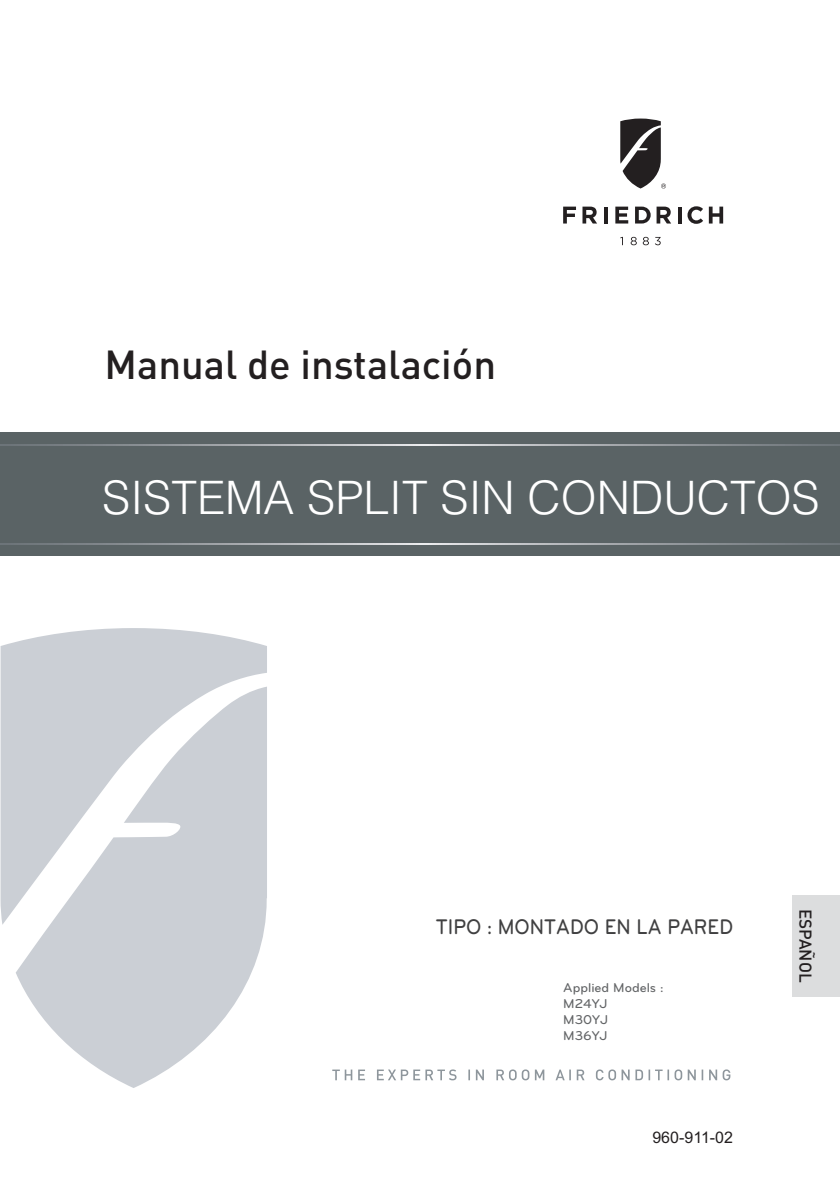
<style>
.page{position:relative;width:840px;height:1191px;background:#fff}
.page>*{position:absolute;margin:0;border:0;box-sizing:border-box;transform-origin:0 0}
.t1{font:300 46px "Helvetica";color:#fff}
.t2{font:500 40px "DIN";color:#231f20}
.t3{font:500 22px "Bryant LG";color:#404041;scale:.88 1}
.t4{font:500 17px "DIN";color:#231f20}
.t5{font:16px "Arial";color:#231f20}
.t6{font:500 13.4px/16px "Bryant LG";color:#636567}
</style>
<div class="page">
<div style="left:1px;top:432px;width:838px;height:124px;background:#5a6365"></div>
<svg style="left:1px;top:543px;width:838px;height:2px;background:#a3a7ab"></svg>
<svg style="left:1px;top:444px;width:838px;height:1px"></svg>
<svg style="left:1px;top:628px;width:266px;height:460px;fill:#cbcfd5"></svg>
<svg style="left:563px;top:207px;width:12px;height:16px"></svg>
<svg style="left:582px;top:207px;width:14px;height:16px"></svg>
<svg style="left:604px;top:207px;width:3px;height:16px"></svg>
<svg style="left:615px;top:207px;width:13px;height:16px"></svg>
<svg style="left:635px;top:207px;width:15px;height:16px"></svg>
<svg style="left:656px;top:207px;width:14px;height:16px"></svg>
<svg style="left:678px;top:207px;width:3px;height:16px"></svg>
<svg style="left:687px;top:206px;width:15px;height:18px"></svg>
<svg style="left:708px;top:207px;width:14px;height:16px"></svg>
<svg style="left:620px;top:118px;width:45px;height:70px"></svg>
<svg style="left:630px;top:237px;width:6px;height:8px"></svg>
<svg style="left:642px;top:237px;width:6px;height:8px"></svg>
<svg style="left:655px;top:237px;width:5px;height:8px"></svg>
<svg style="left:332px;top:1069px;width:398px;height:11px"></svg>
<div style="left:791px;top:895px;width:48px;height:101px;background:#dcddde"></div>
<h2 class="t2" style="left:104px;top:341px;width:393px">Manual de instalación</h2>
<h1 class="t1" style="left:102px;top:481px;width:718px">SISTEMA SPLIT SIN CONDUCTOS</h1>
<h3 class="t3" style="left:435px;top:919px;width:339px">TIPO : MONTADO EN LA PARED</h3>
<p class="t6" style="left:563px;top:980px;width:102px">Applied Models :<br>M24YJ<br>M30YJ<br>M36YJ</p>
<p class="t5" style="left:652px;top:1131px;width:82px">960-911-02</p>
<p class="t4" style="left:811px;top:908px;width:75px;rotate:90deg">ESPAÑOL</p>
</div>
